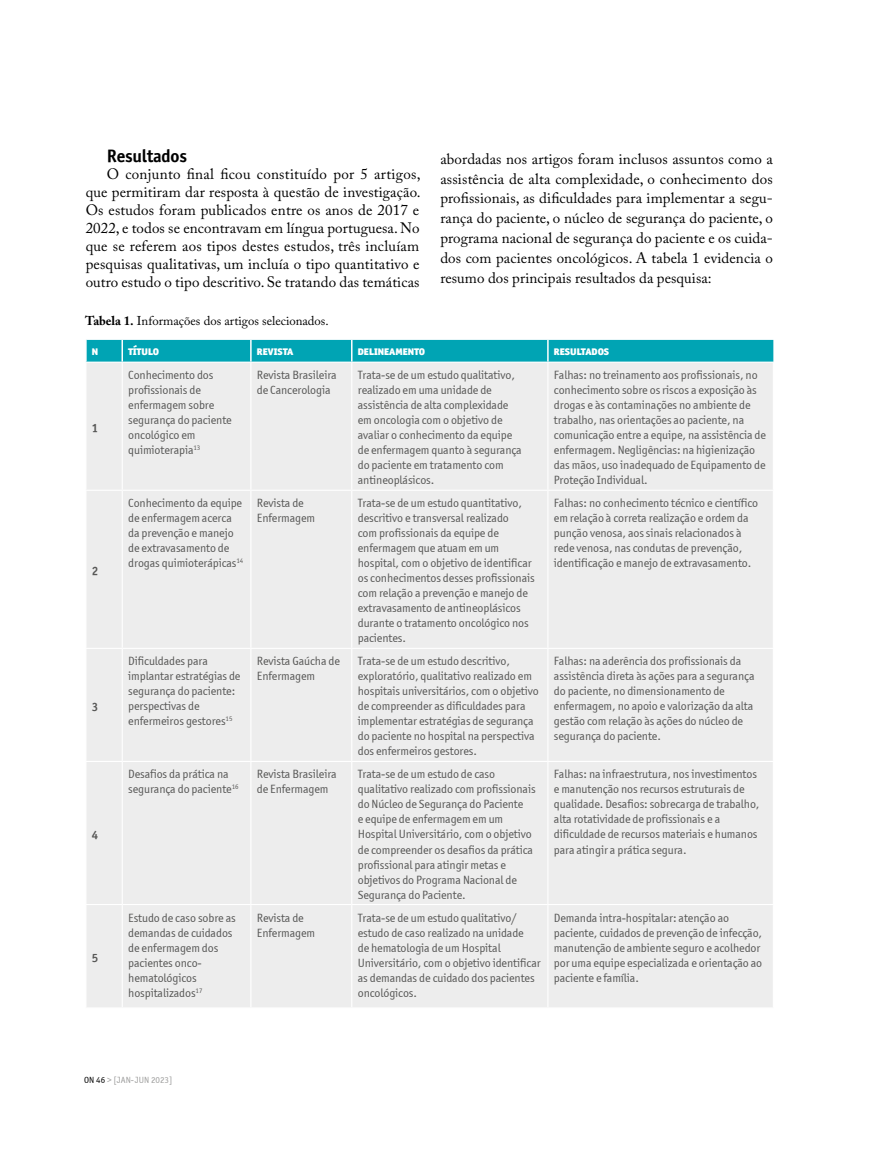
<style>
.page{position:relative;width:893px;height:1149px;background:#fff}
.page>*{position:absolute;margin:0;border:0;box-sizing:border-box;transform-origin:0 0}
.t1{font:18px "Officina Sans ITCTT Bold";letter-spacing:-.015em;color:#000}
.t2{font:15px/18px "Adobe Caslon Pro";letter-spacing:.005em;color:#000;text-align:justify}
.t3{font:12.75px "Adobe Caslon Pro";color:#000}
.t4{font:12px/15px "Officina Sans ITCTT Book";letter-spacing:-.01em;color:#575756}
.t5{font:12px "Officina Sans ITCTT Bold";color:#575756}
.t6{font:11.1px "Officina San ITC Black SC";letter-spacing:-.005em;color:#fff}
.t7{font:9px "Officina Sans ITCTT Book";color:#9d9d9c}
.s1{font-weight:700}
.s2{color:#000}
</style>
<div class="page">
<div style="left:87px;top:363px;width:686px;height:644px;background:#ededed"></div>
<div style="left:87px;top:340px;width:686px;height:21px;background:#00a4b4"></div>
<hr style="left:547px;top:340px;width:2px;height:21px;background:#fff">
<hr style="left:85px;top:489px;width:37px;height:1px;background:#fff">
<hr style="left:85px;top:647px;width:37px;height:1px;background:#fff">
<hr style="left:85px;top:760px;width:37px;height:1px;background:#fff">
<hr style="left:85px;top:903px;width:37px;height:1px;background:#fff">
<hr style="left:122px;top:362px;width:1px;height:127px;background:#fff">
<hr style="left:250px;top:362px;width:1px;height:127px;background:#fff">
<hr style="left:351px;top:362px;width:1px;height:127px;background:#fff">
<hr style="left:547px;top:362px;width:1px;height:127px;background:#fff">
<hr style="left:122px;top:489px;width:129px;height:1px;background:#fff">
<hr style="left:122px;top:490px;width:1px;height:157px;background:#fff">
<hr style="left:251px;top:489px;width:101px;height:1px;background:#fff">
<hr style="left:250px;top:490px;width:1px;height:157px;background:#fff">
<hr style="left:352px;top:489px;width:196px;height:1px;background:#fff">
<hr style="left:351px;top:490px;width:1px;height:157px;background:#fff">
<hr style="left:548px;top:489px;width:226px;height:1px;background:#fff">
<hr style="left:547px;top:490px;width:1px;height:157px;background:#fff">
<hr style="left:122px;top:647px;width:129px;height:1px;background:#fff">
<hr style="left:122px;top:648px;width:1px;height:112px;background:#fff">
<hr style="left:251px;top:647px;width:101px;height:1px;background:#fff">
<hr style="left:250px;top:648px;width:1px;height:112px;background:#fff">
<hr style="left:352px;top:647px;width:196px;height:1px;background:#fff">
<hr style="left:351px;top:648px;width:1px;height:112px;background:#fff">
<hr style="left:548px;top:647px;width:226px;height:1px;background:#fff">
<hr style="left:547px;top:648px;width:1px;height:112px;background:#fff">
<hr style="left:122px;top:760px;width:129px;height:1px;background:#fff">
<hr style="left:122px;top:761px;width:1px;height:142px;background:#fff">
<hr style="left:251px;top:760px;width:101px;height:1px;background:#fff">
<hr style="left:250px;top:761px;width:1px;height:142px;background:#fff">
<hr style="left:352px;top:760px;width:196px;height:1px;background:#fff">
<hr style="left:351px;top:761px;width:1px;height:142px;background:#fff">
<hr style="left:548px;top:760px;width:226px;height:1px;background:#fff">
<hr style="left:547px;top:761px;width:1px;height:142px;background:#fff">
<hr style="left:122px;top:903px;width:129px;height:1px;background:#fff">
<hr style="left:122px;top:904px;width:1px;height:103px;background:#fff">
<hr style="left:251px;top:903px;width:101px;height:1px;background:#fff">
<hr style="left:250px;top:904px;width:1px;height:103px;background:#fff">
<hr style="left:352px;top:903px;width:196px;height:1px;background:#fff">
<hr style="left:351px;top:904px;width:1px;height:103px;background:#fff">
<hr style="left:548px;top:903px;width:226px;height:1px;background:#fff">
<hr style="left:547px;top:904px;width:1px;height:103px;background:#fff">
<h1 class="t1" style="left:107px;top:145px;width:82px">Resultados</h1>
<p class="t2" style="left:86px;top:165px;width:336px;text-indent:21px">O conjunto final ficou constituído por 5 artigos, que permitiram dar resposta à questão de investigação.<br>Os estudos foram publicados entre os anos de 2017 e 2022, e todos se encontravam em língua portuguesa. No que se referem aos tipos destes estudos, três incluíam pesquisas qualitativas, um incluía o tipo quantitativo e outro estudo o tipo descritivo. Se tratando das temáticas</p>
<p class="t3" style="left:85px;top:313px;width:245px"><span class="s1">Tabela 1.</span> Informações dos artigos selecionados.</p>
<p class="t2" style="left:440px;top:149px;width:334px;line-height:19.8px">abordadas nos artigos foram inclusos assuntos como a assistência de alta complexidade, o conhecimento dos profissionais, as dificuldades para implementar a segu&shy;rança do paciente, o núcleo de segurança do paciente, o programa nacional de segurança do paciente e os cuida&shy;dos com pacientes oncológicos. A tabela 1 evidencia o resumo dos principais resultados da pesquisa:</p>
<p class="t6" style="left:92px;top:343px;width:8px">N</p>
<p class="t6" style="left:128px;top:343px;width:32px">TÍTULO</p>
<p class="t6" style="left:257px;top:343px;width:38px">REVISTA</p>
<p class="t6" style="left:358px;top:343px;width:69px">DELINEAMENTO</p>
<p class="t6" style="left:554px;top:343px;width:57px">RESULTADOS</p>
<p class="t5" style="left:92px;top:420px;width:8px">1</p>
<p class="t5" style="left:92px;top:563px;width:8px">2</p>
<p class="t5" style="left:92px;top:699px;width:8px">3</p>
<p class="t5" style="left:92px;top:827px;width:8px">4</p>
<p class="t5" style="left:92px;top:950px;width:8px">5</p>
<p class="t4" style="left:128px;top:367px;width:105px">Conhecimento dos profissionais de enfermagem sobre segurança do paciente oncológico em quimioterapia<sup>13</sup></p>
<p class="t4" style="left:257px;top:367px;width:81px">Revista Brasileira de Cancerologia</p>
<p class="t4" style="left:358px;top:367px;width:166px">Trata-se de um estudo qualitativo, realizado em uma unidade de assistência de alta complexidade em oncologia com o objetivo de avaliar o conhecimento da equipe de enfermagem quanto à segurança do paciente em tratamento com antineoplásicos.</p>
<p class="t4" style="left:554px;top:367px;width:214px">Falhas: no treinamento aos profissionais, no conhecimento sobre os riscos a exposição às drogas e às contaminações no ambiente de trabalho, nas orientações ao paciente, na comunicação entre a equipe, na assistência de enfermagem. Negligências: na higienização das mãos, uso inadequado de Equipamento de Proteção Individual.</p>
<p class="t4" style="left:128px;top:495px;width:117px">Conhecimento da equipe de enfermagem acerca da prevenção e manejo de extravasamento de drogas quimioterápicas<sup>14</sup></p>
<p class="t4" style="left:257px;top:495px;width:60px">Revista de<br>Enfermagem</p>
<p class="t4" style="left:358px;top:495px;width:179px">Trata-se de um estudo quantitativo, descritivo e transversal realizado<br>com profissionais da equipe de enfermagem que atuam em um hospital, com o objetivo de identificar os conhecimentos desses profissionais com relação a prevenção e manejo de extravasamento de antineoplásicos durante o tratamento oncológico nos pacientes.</p>
<p class="t4" style="left:554px;top:495px;width:206px">Falhas: no conhecimento técnico e científico em relação à correta realização e ordem da punção venosa, aos sinais relacionados à rede venosa, nas condutas de prevenção, identificação e manejo de extravasamento.</p>
<p class="t4" style="left:128px;top:653px;width:114px">Dificuldades para implantar estratégias de segurança do paciente: perspectivas de enfermeiros gestores<sup>15</sup></p>
<p class="t4" style="left:257px;top:653px;width:85px">Revista Gaúcha de<br>Enfermagem</p>
<p class="t4" style="left:358px;top:653px;width:182px">Trata-se de um estudo descritivo, exploratório, qualitativo realizado em hospitais universitários, com o objetivo de compreender as dificuldades para implementar estratégias de segurança do paciente no hospital na perspectiva dos enfermeiros gestores.</p>
<p class="t4" style="left:554px;top:653px;width:202px">Falhas: na aderência dos profissionais da assistência direta às ações para a segurança do paciente, no dimensionamento de enfermagem, no apoio e valorização da alta gestão com relação às ações do núcleo de segurança do paciente.</p>
<p class="t4" style="left:128px;top:766px;width:112px">Desafios da prática na segurança do paciente<sup>16</sup></p>
<p class="t4" style="left:257px;top:766px;width:81px">Revista Brasileira de Enfermagem</p>
<p class="t4" style="left:358px;top:766px;width:179px">Trata-se de um estudo de caso qualitativo realizado com profissionais do Núcleo de Segurança do Paciente<br>e equipe de enfermagem em um Hospital Universitário, com o objetivo de compreender os desafios da prática profissional para atingir metas e objetivos do Programa Nacional de Segurança do Paciente.</p>
<p class="t4" style="left:554px;top:766px;width:207px">Falhas: na infraestrutura, nos investimentos e manutenção nos recursos estruturais de qualidade. Desafios: sobrecarga de trabalho, alta rotatividade de profissionais e a dificuldade de recursos materiais e humanos para atingir a prática segura.</p>
<p class="t4" style="left:128px;top:909px;width:109px">Estudo de caso sobre as demandas de cuidados de enfermagem dos pacientes onco&shy;hematológicos hospitalizados<sup>17</sup></p>
<p class="t4" style="left:257px;top:909px;width:60px">Revista de<br>Enfermagem</p>
<p class="t4" style="left:358px;top:909px;width:185px">Trata-se de um estudo qualitativo/ estudo de caso realizado na unidade<br>de hematologia de um Hospital<br>Universitário, com o objetivo identificar as demandas de cuidado dos pacientes oncológicos.</p>
<p class="t4" style="left:554px;top:909px;width:210px">Demanda intra-hospitalar: atenção ao paciente, cuidados de prevenção de infecção, manutenção de ambiente seguro e acolhedor por uma equipe especializada e orientação ao paciente e família.</p>
<p class="t7" style="left:84px;top:1074px;width:90px"><span class="s2">ON 46</span> &gt; [JAN-JUN 2023]</p>
</div>
